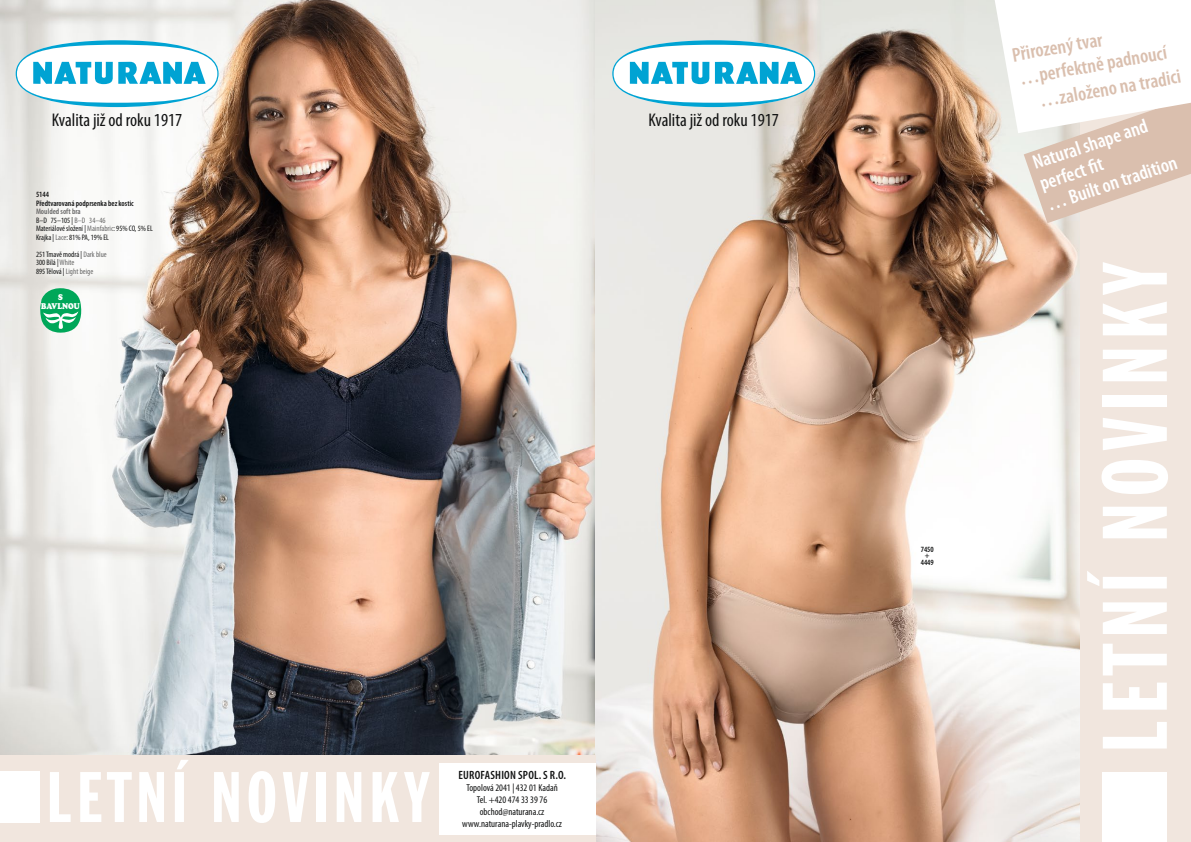
<style>
.page{position:relative;width:1191px;height:842px;background:#fff}
.page>*{position:absolute;margin:0;border:0;box-sizing:border-box;transform-origin:0 0}
.t1{font:89.9px "Franklin Gothic Extra Cond";letter-spacing:.08em;color:#fff}
.t2{font:70.2px "Franklin Gothic Extra Cond";letter-spacing:.08em;color:#fff}
.t3{font:600 condensed 20px/24px "Myriad Pro";color:#dabfae}
.t4{font:600 condensed 20px/21.9px "Myriad Pro";color:#fff}
.t5{font:condensed 18.4px "Myriad Pro";color:#111212}
.t6{font:600 condensed 12px "Myriad Pro";letter-spacing:.02em;color:#111212}
.t7{font:condensed 10px/12px "Myriad Pro";color:#111212;text-align:center}
.t8{font:8.2px/8.5px "Cooper Black Std";color:#fff;text-align:center;scale:.85 1}
.t9{font:condensed 8px/8.5px "Myriad Pro";color:#111212}
.t10{font:600 condensed 8px/6.5px "Myriad Pro";color:#111212}
.s1{font-weight:600;color:#676767}
.s2{color:#676767}
</style>
<div class="page">
<img style="left:0;top:0;width:1080px;height:842px">
<div style="left:1080px;top:0;width:111px;height:842px;background:#f1e6de"></div>
<div style="left:0;top:755px;width:595px;height:87px;background:#f1e6de"></div>
<div style="left:0;top:772px;width:39px;height:51px;background:#fff"></div>
<div style="left:1101px;top:772px;width:65px;height:70px;background:#fff"></div>
<div style="left:438px;top:763px;width:157px;height:72px;background:#fff"></div>
<svg style="left:994px;top:0;width:197px;height:223px"></svg>
<svg style="left:612px;top:40px;width:203px;height:67px"></svg>
<svg style="left:16px;top:40px;width:203px;height:67px"></svg>
<svg style="left:40px;top:288px;width:41px;height:45px;background:#48be86"></svg>
<h3 class="t5" style="left:52px;top:109px;width:132px">Kvalita již od roku 1917</h3>
<h3 class="t5" style="left:648px;top:109px;width:132px">Kvalita již od roku 1917</h3>
<p class="t10" style="left:36px;top:190px;width:99px;line-height:8.5px">5144<br>Předtvarovaná podprsenka bez kostic</p>
<p class="t9" style="left:36px;top:207px;width:118px"><span class="s1">Moulded soft bra<br></span>B–D 75–105 | <span class="s2">B–D 34–46<br></span>Materiálové složení | <span class="s2">Mainfabric</span>: 95% CO, 5% EL<br>Krajka | <span class="s2">Lace</span>: 81% PA, 19% EL</p>
<p class="t9" style="left:36px;top:250px;width:72px">251 Tmavě modrá | <span class="s2">Dark blue<br></span>300 Bílá | <span class="s2">White<br></span>895 Tělová | <span class="s2">Light beige</span></p>
<p class="t8" style="left:41px;top:293px;width:47px">S<br>BAVLNOU</p>
<h2 class="t2" style="left:47px;top:760px;width:383px">LETNÍ NOVINKY</h2>
<h3 class="t6" style="left:458px;top:767px;width:109px">EUROFASHION spol. s r.o.</h3>
<p class="t7" style="left:462px;top:781px;width:101px">Topolová 2041 | 432 01 Kadaň<br>Tel. +420 474 33 39 76 obchod@naturana.cz www.naturana-plavky-pradlo.cz</p>
<p class="t10" style="left:920px;top:546px;width:15px;text-align:center">7450 +<br>4449</p>
<h3 class="t3" style="left:1010px;top:43px;width:154px;rotate:-10deg">Přirozený tvar …perfektně padnoucí</h3>
<h3 class="t3" style="left:1037px;top:89px;width:145px;rotate:-10deg">…založeno na tradici</h3>
<h3 class="t4" style="left:1029px;top:152px;width:138px;rotate:-18deg">Naturalshape and perfect fi t<br>… Built on tradition</h3>
<h1 class="t1" style="left:1087px;top:752px;width:493px;rotate:-90deg">LETNÍ NOVINKY</h1>
</div>
